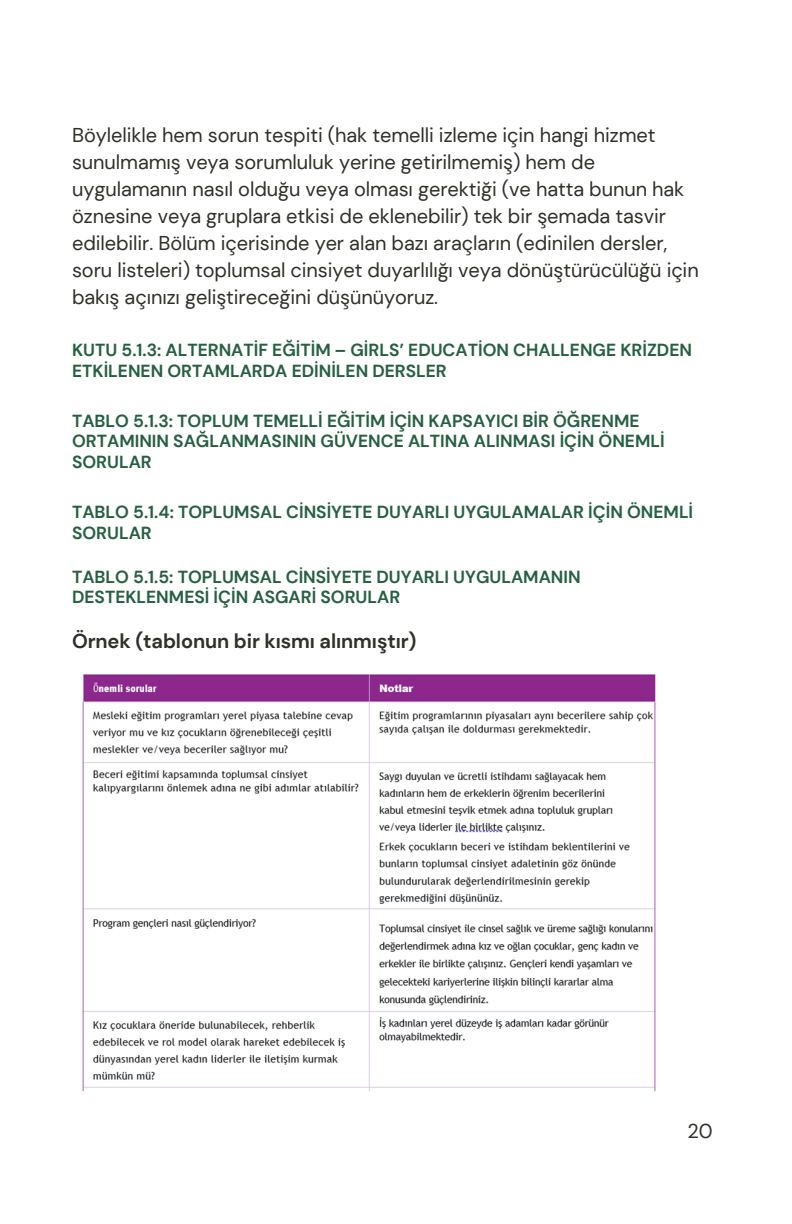
<style>
.page{position:relative;width:792px;height:1224px;background:#fff}
.page>*{position:absolute;margin:0;border:0;box-sizing:border-box;transform-origin:0 0}
.t1{font:20px/27px "DM Sans";letter-spacing:-.005em;color:#2f3029}
.t2{font:700 20px "DM Sans";letter-spacing:-.005em;color:#2f3029}
.t3{font:700 17.4px/20.4px "DM Sans";color:#266041}
</style>
<div class="page">
<img style="left:82px;top:674px;width:574px;height:416px">
<p class="t1" style="left:72px;top:122px;width:628px">Böylelikle hem sorun tespiti (hak temelli izleme için hangi hizmet sunulmamış veya sorumluluk yerine getirilmemiş) hem de uygulamanın nasıl olduğu veya olması gerektiği (ve hatta bunun hak öznesine veya gruplara etkisi de eklenebilir) tek bir şemada tasvir edilebilir. Bölüm içerisinde yer alan bazı araçların (edinilen dersler, soru listeleri) toplumsal cinsiyet duyarlılığı veya dönüştürücülüğü için bakış açınızı geliştireceğini düşünüyoruz.</p>
<p class="t3" style="left:72px;top:340px;width:621px">KUTU 5.1.3: ALTERNATİF EĞİTİM – GİRLS’ EDUCATİON CHALLENGE KRİZDEN<br>ETKİLENEN ORTAMLARDA EDİNİLEN DERSLER</p>
<p class="t3" style="left:72px;top:411px;width:594px">TABLO 5.1.3: TOPLUM TEMELLİ EĞİTİM İÇİN KAPSAYICI BİR ÖĞRENME<br>ORTAMININ SAĞLANMASININ GÜVENCE ALTINA ALINMASI İÇİN ÖNEMLİ<br>SORULAR</p>
<p class="t3" style="left:72px;top:502px;width:623px">TABLO 5.1.4: TOPLUMSAL CİNSİYETE DUYARLI UYGULAMALAR İÇİN ÖNEMLİ<br>SORULAR</p>
<p class="t3" style="left:72px;top:567px;width:510px">TABLO 5.1.5: TOPLUMSAL CİNSİYETE DUYARLI UYGULAMANIN<br>DESTEKLENMESİ İÇİN ASGARİ SORULAR</p>
<p class="t2" style="left:72px;top:628px;width:346px">Örnek (tablonun bir kısmı alınmıştır)</p>
<h1 class="t1" style="left:688px;top:1117px;width:27px">20</h1>
</div>
